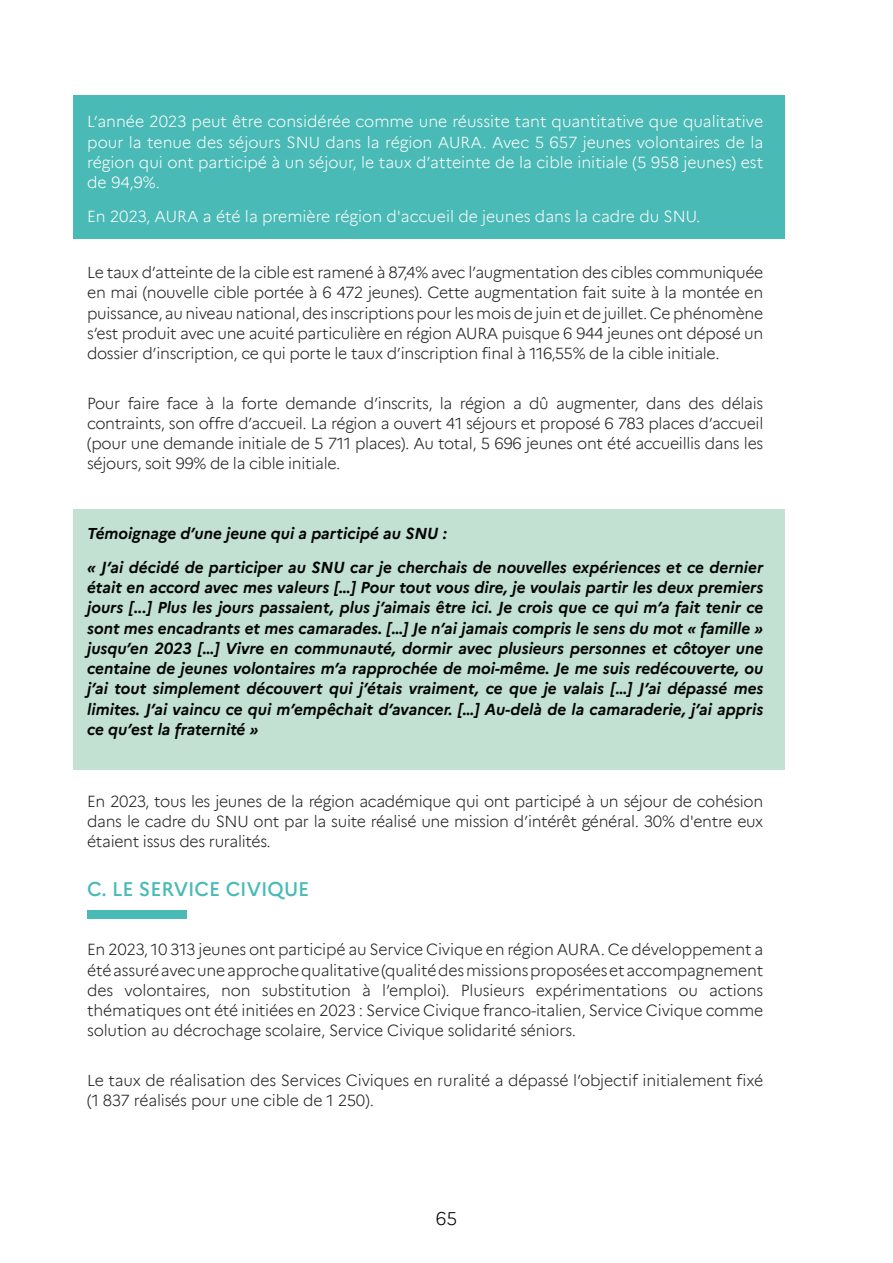
<style>
.page{position:relative;width:893px;height:1263px;background:#fff}
.page>*{position:absolute;margin:0;border:0;box-sizing:border-box;transform-origin:0 0}
.TITRE_2_BLEU{font:500 19.5px "Marianne";color:#4abab6}
.t1{font:300 18px "Marianne";color:#030505}
.Textes_courant{font:300 15.75px/20.2px "Marianne";letter-spacing:-.02em;color:#231f20;text-align:justify}
.TITRE_3_BLEU{font:italic 700 15.75px/20.2px "Marianne";color:#030505;text-align:justify}
.TITRE_3_BLEU-2{font:300 15.75px/20.2px "Marianne";color:#fff;text-align:justify}
</style>
<div class="page">
<div style="left:74px;top:96px;width:711px;height:143px;background:#4abab6"></div>
<div style="left:74px;top:509px;width:711px;height:260px;background:#c2e1d3"></div>
<div style="left:87px;top:910px;width:100px;height:9px;background:#4abab6"></div>
<p class="TITRE_3_BLEU-2" style="left:87px;top:110px;width:678px">L’année 2023 peut être considérée comme une réussite tant quantitative que qualitative pour la tenue des séjours SNU dans la région AURA. Avec 5 657 jeunes volontaires de la région qui ont participé à un séjour, le taux d’atteinte de la cible initiale (5 958 jeunes) est de 94,9%.</p>
<p class="TITRE_3_BLEU-2" style="left:87px;top:205px;width:615px">En 2023, AURA a été la première région d'accueil de jeunes dans la cadre du SNU.</p>
<p class="Textes_courant" style="left:87px;top:261px;width:678px">Le taux d’atteinte de la cible est ramené à 87,4% avec l’augmentation des cibles communiquée en mai (nouvelle cible portée à 6 472 jeunes). Cette augmentation fait suite à la montée en puissance, au niveau national, des inscriptions pour les mois de juin et de juillet. Ce phénomène s’est produit avec une acuité particulière en région AURA puisque 6 944 jeunes ont déposé un dossier d’inscription, ce qui porte le taux d’inscription final à 116,55% de la cible initiale.</p>
<p class="Textes_courant" style="left:87px;top:392px;width:678px">Pour faire face à la forte demande d’inscrits, la région a dû augmenter, dans des délais contraints, son offre d’accueil. La région a ouvert 41 séjours et proposé 6 783 places d’accueil (pour une demande initiale de 5 711 places). Au total, 5 696 jeunes ont été accueillis dans les séjours, soit 99% de la cible initiale.</p>
<p class="TITRE_3_BLEU" style="left:87px;top:522px;width:361px">Témoignage d’une jeune qui a participé au SNU :</p>
<p class="TITRE_3_BLEU" style="left:87px;top:556px;width:678px">« J’ai décidé de participer au SNU car je cherchais de nouvelles expériences et ce dernier était en accord avec mes valeurs […] Pour tout vous dire, je voulais partir les deux premiers jours [...] Plus les jours passaient, plus j’aimais être ici. Je crois que ce qui m’a fait tenir ce sont mes encadrants et mes camarades. […] Je n’ai jamais compris le sens du mot « famille » jusqu’en 2023 […] Vivre en communauté, dormir avec plusieurs personnes et côtoyer une centaine de jeunes volontaires m’a rapprochée de moi-même. Je me suis redécouverte, ou j’ai tout simplement découvert qui j’étais vraiment, ce que je valais […] J’ai dépassé mes limites. J’ai vaincu ce qui m’empêchait d’avancer. […] Au-delà de la camaraderie, j’ai appris ce qu’est la fraternité »</p>
<p class="Textes_courant" style="left:87px;top:790px;width:678px">En 2023, tous les jeunes de la région académique qui ont participé à un séjour de cohésion dans le cadre du SNU ont par la suite réalisé une mission d’intérêt général. 30% d'entre eux étaient issus des ruralités.</p>
<p class="TITRE_2_BLEU" style="left:87px;top:873px;width:224px">C. LE SERVICE CIVIQUE</p>
<p class="Textes_courant" style="left:87px;top:938px;width:678px">En 2023, 10 313 jeunes ont participé au Service Civique en région AURA. Ce développement a été assuré avec une approche qualitative (qualité des missions proposées et accompagnement des volontaires, non substitution à l’emploi). Plusieurs expérimentations ou actions thématiques ont été initiées en 2023 : Service Civique franco-italien, Service Civique comme solution au décrochage scolaire, Service Civique solidarité séniors.</p>
<p class="Textes_courant" style="left:87px;top:1069px;width:678px">Le taux de réalisation des Services Civiques en ruralité a dépassé l’objectif initialement fixé (1 837 réalisés pour une cible de 1 250).</p>
<p class="t1" style="left:436px;top:1205px;width:23px">65</p>
</div>
